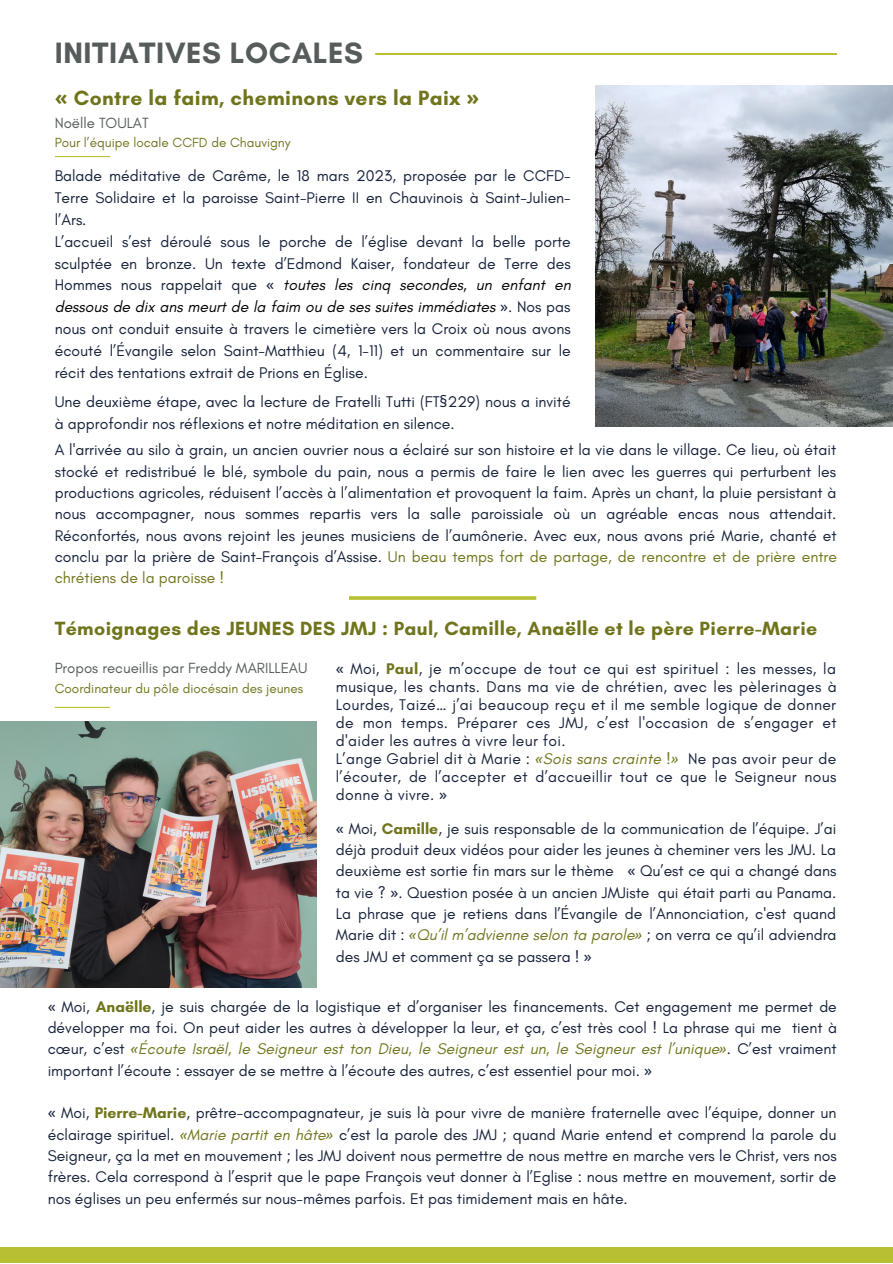
<style>
.page{position:relative;width:893px;height:1264px;background:#fff}
.page>*{position:absolute;margin:0;border:0;box-sizing:border-box;transform-origin:0 0}
.t1{font:700 30px "Glacial Indifference";letter-spacing:.02em;color:#565b5b}
.t2{font:700 21px "Glacial Indifference";letter-spacing:.02em;color:#70741b}
.t3{font:700 19.5px "Glacial Indifference";letter-spacing:.02em;color:#70741b}
.t4{font:15.75px/21.3px "Glacial Indifference";color:#152039;text-align:justify}
.t5{font:15.75px/18px "Glacial Indifference";letter-spacing:.02em;color:#152039}
.t6{font:15px "Glacial Indifference";color:#565b5b}
.t7{font:13.5px "Glacial Indifference";color:#70741b}
.s1{font-family:"Noto Sans"}
.s2{font-style:italic;color:#000}
.s3{color:#70741b}
.s4{font-weight:700;color:#70741b}
.s5{font-family:"Noto Sans";font-style:italic;color:#70741b}
.s6{font-style:italic;color:#70741b}
</style>
<div class="page">
<img style="left:0;top:722px;width:316px;height:265px">
<svg style="left:55px;top:156px;width:55px;height:1px"></svg>
<svg style="left:55px;top:707px;width:55px;height:1px"></svg>
<img style="left:595px;top:85px;width:297px;height:341px">
<svg style="left:349px;top:596px;width:187px;height:4px"></svg>
<div style="left:0;top:1246px;width:892px;height:16px;background:#b9bf32"></div>
<hr style="left:57px;top:54px;width:780px;height:1px;background:#b9bf32">
<div style="left:43px;top:29px;width:332px;height:48px;background:#fff;border-radius:12px"></div>
<h1 class="t1" style="left:55px;top:35px;width:310px">INITIATIVES LOCALES</h1>
<h2 class="t2" style="left:55px;top:85px;width:426px"><span class="s1">«</span> Contre la faim, cheminons vers la Paix <span class="s1">»</span></h2>
<p class="t6" style="left:55px;top:114px;width:96px">Noëlle TOULAT</p>
<p class="t7" style="left:55px;top:134px;width:237px">Pour l’équipe locale CCFD de Chauvigny</p>
<p class="t4" style="left:55px;top:165px;width:517px;line-height:21.9px;text-align:left">Balade méditative de Carême, le 18 mars 2023, proposée par le CCFD-Terre Solidaire et la paroisse Saint-Pierre II en Chauvinois à Saint-Julien&shy;l’Ars.<br>L’accueil s’est déroulé sous le porche de l’église devant la belle porte sculptée en bronze. Un texte d’Edmond Kaiser, fondateur de Terre des Hommes nous rappelait que <span class="s1">«</span> <span class="s2">toutes les cinq secondes, un enfant en dessous de dix ans meurt de la faim ou de ses suites immédiates</span> <span class="s1">»</span>. Nos pas nous ont conduit ensuite à travers le cimetière vers la Croix où nous avons écouté l’Évangile selon Saint-Matthieu (4, 1-11) et un commentaire sur le récit des tentations extrait de Prions en Église.</p>
<p class="t4" style="left:55px;top:390px;width:517px;line-height:21.9px">Une deuxième étape, avec la lecture de Fratelli Tutti (FT<span class="s1">§</span>229) nous a invité à approfondir nos réflexions et notre méditation en silence.</p>
<p class="t4" style="left:55px;top:439px;width:783px">A l'arrivée au silo à grain, un ancien ouvrier nous a éclairé sur son histoire et la vie dans le village. Ce lieu, où était stocké et redistribué le blé, symbole du pain, nous a permis de faire le lien avec les guerres qui perturbent les productions agricoles, réduisent l’accès à l’alimentation et provoquent la faim. Après un chant, la pluie persistant à nous accompagner, nous sommes repartis vers la salle paroissiale où un agréable encas nous attendait.<br>Réconfortés, nous avons rejoint les jeunes musiciens de l’aumônerie. Avec eux, nous avons prié Marie, chanté et conclu par la prière de Saint-François d’Assise. <span class="s3">Un beau temps fort de partage, de rencontre et de prière entre chrétiens de la paroisse !</span></p>
<p class="t3" style="left:55px;top:617px;width:764px">Témoignages des JEUNES DES JMJ : Paul, Camille, Anaëlle et le père Pierre-Marie</p>
<p class="t5" style="left:336px;top:659px;width:502px"><span class="s1">«</span> Moi, <span class="s4">Paul</span>, je m’occupe de tout ce qui est spirituel : les messes, la musique, les chants. Dans ma vie de chrétien, avec les pèlerinages à Lourdes, Taizé… j’ai beaucoup reçu et il me semble logique de donner de mon temps. Préparer ces JMJ, c’est l'occasion de s’engager et d'aider les autres à vivre leur foi.<br>L’ange Gabriel dit à Marie : <span class="s5">«</span><span class="s6">Sois sans crainte !</span><span class="s5">»</span> Ne pas avoir peur de l’écouter, de l’accepter et d’accueillir tout ce que le Seigneur nous donne à vivre. <span class="s1">»</span></p>
<p class="t4" style="left:336px;top:817px;width:502px"><span class="s1">«</span> Moi, <span class="s4">Camille</span>, je suis responsable de la communication de l’équipe. J’ai déjà produit deux vidéos pour aider les jeunes à cheminer vers les JMJ. La deuxième est sortie fin mars sur le thème <span class="s1">«</span> Qu’est ce qui a changé dans ta vie ? <span class="s1">»</span>. Question posée à un ancien JMJiste qui était parti au Panama.<br>La phrase que je retiens dans l’Évangile de l’Annonciation, c'est quand Marie dit : <span class="s5">«</span><span class="s6">Qu’il m’advienne selon ta parole</span><span class="s5">»</span> ; on verra ce qu’il adviendra des JMJ et comment ça se passera ! <span class="s1">»</span></p>
<p class="t4" style="left:48px;top:995px;width:790px"><span class="s1">«</span> Moi, <span class="s4">Anaëlle</span>, je suis chargée de la logistique et d’organiser les financements. Cet engagement me permet de développer ma foi. On peut aider les autres à développer la leur, et ça, c’est très cool ! La phrase qui me tient à cœur, c’est <span class="s5">«</span><span class="s6">Écoute Israël, le Seigneur est ton Dieu, le Seigneur est un, le Seigneur est l’unique</span><span class="s5">»</span>. C’est vraiment important l’écoute : essayer de se mettre à l’écoute des autres, c’est essentiel pour moi. <span class="s1">»</span></p>
<p class="t4" style="left:48px;top:1102px;width:790px"><span class="s1">«</span> Moi, <span class="s4">Pierre-Marie</span>, prêtre-accompagnateur, je suis là pour vivre de manière fraternelle avec l’équipe, donner un éclairage spirituel. <span class="s5">«</span><span class="s6">Marie partit en hâte</span><span class="s5">»</span> c’est la parole des JMJ ; quand Marie entend et comprend la parole du Seigneur, ça la met en mouvement ; les JMJ doivent nous permettre de nous mettre en marche vers le Christ, vers nos frères. Cela correspond à l’esprit que le pape François veut donner à l’Eglise : nous mettre en mouvement, sortir de nos églises un peu enfermés sur nous-mêmes parfois. Et pas timidement mais en hâte.</p>
<p class="t6" style="left:55px;top:659px;width:254px">Propos recueillis par Freddy MARILLEAU</p>
<p class="t7" style="left:55px;top:679px;width:250px">Coordinateur du pôle diocésain des jeunes</p>
</div>
